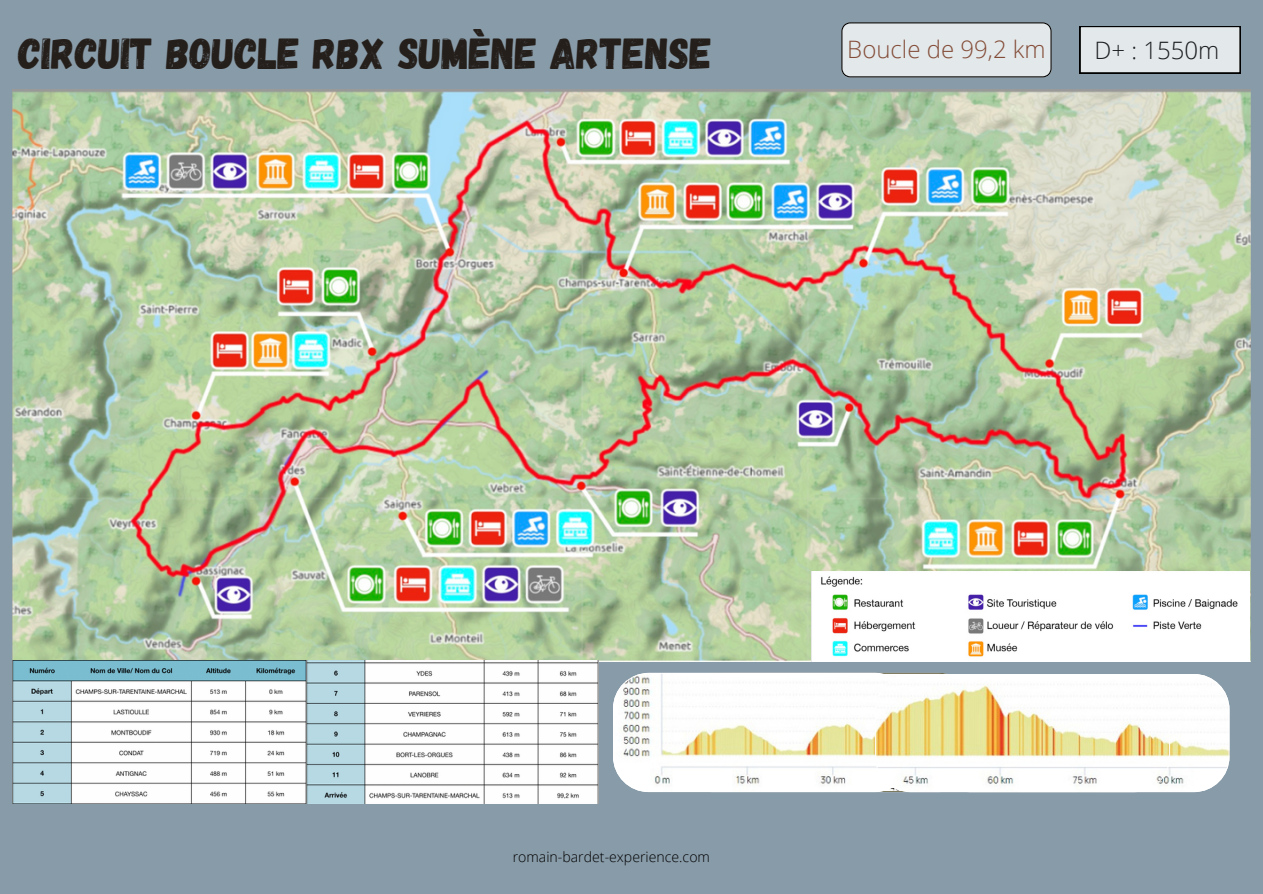
<style>
.page{position:relative;width:1263px;height:894px;background:#fff}
.page>*{position:absolute;margin:0;border:0;box-sizing:border-box;transform-origin:0 0}
.t1{font:43.35px "Gagalin";color:#251f1b}
.t2{font:300 24px "Open Sans";color:#834c38}
.t3{font:300 24px "Open Sans";color:#1c1e21}
.t4{font:300 14.1px "Open Sans";color:#000}
</style>
<div class="page">
<div style="left:0;top:0;width:1263px;height:893px;background:#889ba8"></div>
<img style="left:12px;top:89px;width:1239px;height:572px">
<img style="left:12px;top:660px;width:586px;height:143px">
<img style="left:811px;top:571px;width:439px;height:90px">
<svg style="left:613px;top:672px;width:616px;height:119px;background:#f3f0de"></svg>
<svg style="left:841px;top:22px;width:211px;height:56px;background:#d6dbdd"></svg>
<svg style="left:1080px;top:26px;width:160px;height:47px;background:#d7dcde"></svg>
<p class="t1" style="left:19px;top:25px;width:695px">CIRCUIT BOUCLE RBX SUMÈNE ARTENSE</p>
<p class="t2" style="left:847px;top:33px;width:200px">Boucle de 99,2 km</p>
<p class="t3" style="left:1095px;top:33px;width:126px">D+ : 1550m</p>
<p class="t4" style="left:513px;top:846px;width:199px">romain-bardet-experience.com</p>
</div>
